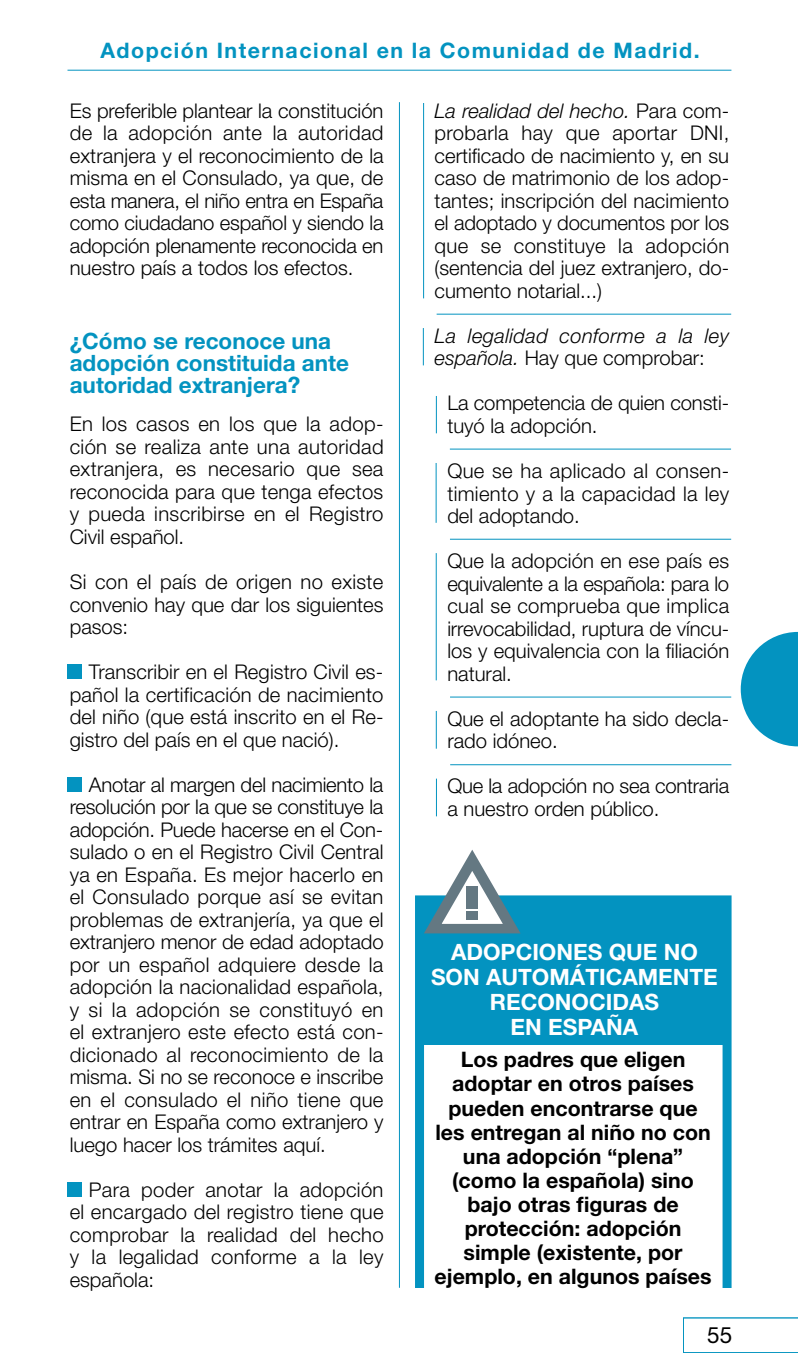
<style>
.page{position:relative;width:798px;height:1372px;background:#fff}
.page>*{position:absolute;margin:0;border:0;box-sizing:border-box;transform-origin:0 0}
.t1{font:700 22.5px/22.3px "Helvetica Neue";color:#0393c0}
.t2{font:700 22.5px/24.8px "Helvetica Neue";color:#fff;text-align:center}
.t3{font:22.5px "Helvetica Neue";color:#000}
.t4{font:700 21.38px/24.1px "Helvetica Neue";color:#000;text-align:center}
.t5{font:700 21.38px "Helvetica Neue";letter-spacing:.065em;color:#0393c0}
.t6{font:300 20.25px/22.5px "Helvetica Neue";color:#000;text-align:justify}
.t7{font:italic 300 20.25px/22.5px "Helvetica Neue";letter-spacing:.015em;color:#000}
.s1{font-style:italic}
.s2{font-style:normal}
</style>
<div class="page">
<hr style="left:67px;top:70px;width:664px;height:1px;background:#0393c0">
<svg style="left:683px;top:1317px;width:114px;height:35px"></svg>
<svg style="left:740px;top:632px;width:57px;height:114px"></svg>
<hr style="left:399px;top:102px;width:1px;height:1185px;background:#0393c0">
<div style="left:67px;top:665px;width:14px;height:14px;background:#0393c0"></div>
<div style="left:67px;top:777px;width:14px;height:14px;background:#0393c0"></div>
<div style="left:67px;top:1182px;width:14px;height:14px;background:#0393c0"></div>
<hr style="left:423px;top:103px;width:1px;height:195px;background:#0393c0">
<hr style="left:436px;top:314px;width:295px;height:1px;background:#0393c0">
<hr style="left:423px;top:328px;width:1px;height:37px;background:#0393c0">
<hr style="left:436px;top:396px;width:1px;height:37px;background:#0393c0">
<hr style="left:449px;top:448px;width:281px;height:1px;background:#0393c0">
<hr style="left:435px;top:463px;width:1px;height:60px;background:#0393c0">
<hr style="left:450px;top:539px;width:280px;height:1px;background:#0393c0">
<hr style="left:435px;top:553px;width:1px;height:127px;background:#0393c0">
<hr style="left:450px;top:696px;width:281px;height:1px;background:#0393c0">
<hr style="left:436px;top:711px;width:1px;height:37px;background:#0393c0">
<hr style="left:450px;top:764px;width:281px;height:1px;background:#0393c0">
<hr style="left:436px;top:778px;width:1px;height:38px;background:#0393c0">
<div style="left:415px;top:895px;width:316px;height:410px;border:9px solid #0393c0"></div>
<div style="left:421px;top:900px;width:305px;height:144px;background:#0393c0"></div>
<svg style="left:418px;top:850px;width:110px;height:91px"></svg>
<div style="left:407px;top:1288px;width:333px;height:23px;background:#fff"></div>
<p class="t5" style="left:100px;top:37px;width:600px">Adopción Internacional en la Comunidad de Madrid.</p>
<p class="t6" style="left:70px;top:99px;width:315px">Es preferible plantear la constitución de la adopción ante la autoridad extranjera y el reconocimiento de la misma en el Consulado, ya que, de esta manera, el niño entra en España como ciudadano español y siendo la adopción plenamente reconocida en nuestro país a todos los efectos.</p>
<p class="t1" style="left:70px;top:329px;width:281px">¿Cómo se reconoce una adopción constituida ante autoridad extranjera?</p>
<p class="t6" style="left:70px;top:412px;width:315px">En los casos en los que la adop&shy;ción se realiza ante una autoridad extranjera, es necesario que sea reconocida para que tenga efectos y pueda inscribirse en el Registro Civil español.</p>
<p class="t6" style="left:70px;top:570px;width:315px">Si con el país de origen no existe convenio hay que dar los siguientes pasos:</p>
<p class="t6" style="left:70px;top:660px;width:315px;text-indent:19px">Transcribir en el Registro Civil es&shy;pañol la certificación de nacimiento del niño (que está inscrito en el Re&shy;gistro del país en el que nació).</p>
<p class="t6" style="left:70px;top:772px;width:315px;text-indent:19px">Anotar al margen del nacimiento la resolución por la que se constituye la adopción. Puede hacerse en el Con&shy;sulado o en el Registro Civil Central ya en España. Es mejor hacerlo en el Consulado porque así se evitan problemas de extranjería, ya que el extranjero menor de edad adoptado por un español adquiere desde la adopción la nacionalidad española, y si la adopción se constituyó en el extranjero este efecto está con&shy;dicionado al reconocimiento de la misma. Si no se reconoce e inscribe en el consulado el niño tiene que entrar en España como extranjero y luego hacer los trámites aquí.</p>
<p class="t6" style="left:70px;top:1177px;width:315px;text-indent:19px">Para poder anotar la adopción el encargado del registro tiene que comprobar la realidad del hecho y la legalidad conforme a la ley española:</p>
<p class="t6" style="left:434px;top:99px;width:296px"><span class="s1">La realidad del hecho.</span> Para com&shy;probarla hay que aportar DNI, certificado de nacimiento y, en su caso de matrimonio de los adop&shy;tantes; inscripción del nacimiento el adoptado y documentos por los que se constituye la adopción (sentencia del juez extranjero, do&shy;cumento notarial...)</p>
<p class="t7" style="left:434px;top:324px;width:296px">La legalidad conforme a la ley española. <span class="s2">Hay que comprobar:</span></p>
<p class="t6" style="left:447px;top:391px;width:283px">La competencia de quien consti&shy;tuyó la adopción.</p>
<p class="t6" style="left:447px;top:459px;width:283px">Que se ha aplicado al consen&shy;timiento y a la capacidad la ley del adoptando.</p>
<p class="t6" style="left:447px;top:549px;width:283px">Que la adopción en ese país es equivalente a la española: para lo cual se comprueba que implica irrevocabilidad, ruptura de víncu&shy;los y equivalencia con la filiación natural.</p>
<p class="t6" style="left:447px;top:706px;width:283px">Que el adoptante ha sido decla&shy;rado idóneo.</p>
<p class="t6" style="left:447px;top:774px;width:283px">Que la adopción no sea contraria a nuestro orden público.</p>
<p class="t2" style="left:431px;top:939px;width:288px">ADOPCIONES QUE NO<br>SON AUTOMÁTICAMENTE<br>RECONOCIDAS<br>EN ESPAÑA</p>
<p class="t4" style="left:434px;top:1047px;width:278px">Los padres que eligen adoptar en otros países pueden encontrarse que les entregan al niño no con una adopción “plena” (como la española) sino bajo otras figuras de protección: adopción simple (existente, por ejemplo, en algunos países</p>
<p class="t3" style="left:707px;top:1326px;width:27px">55</p>
</div>
